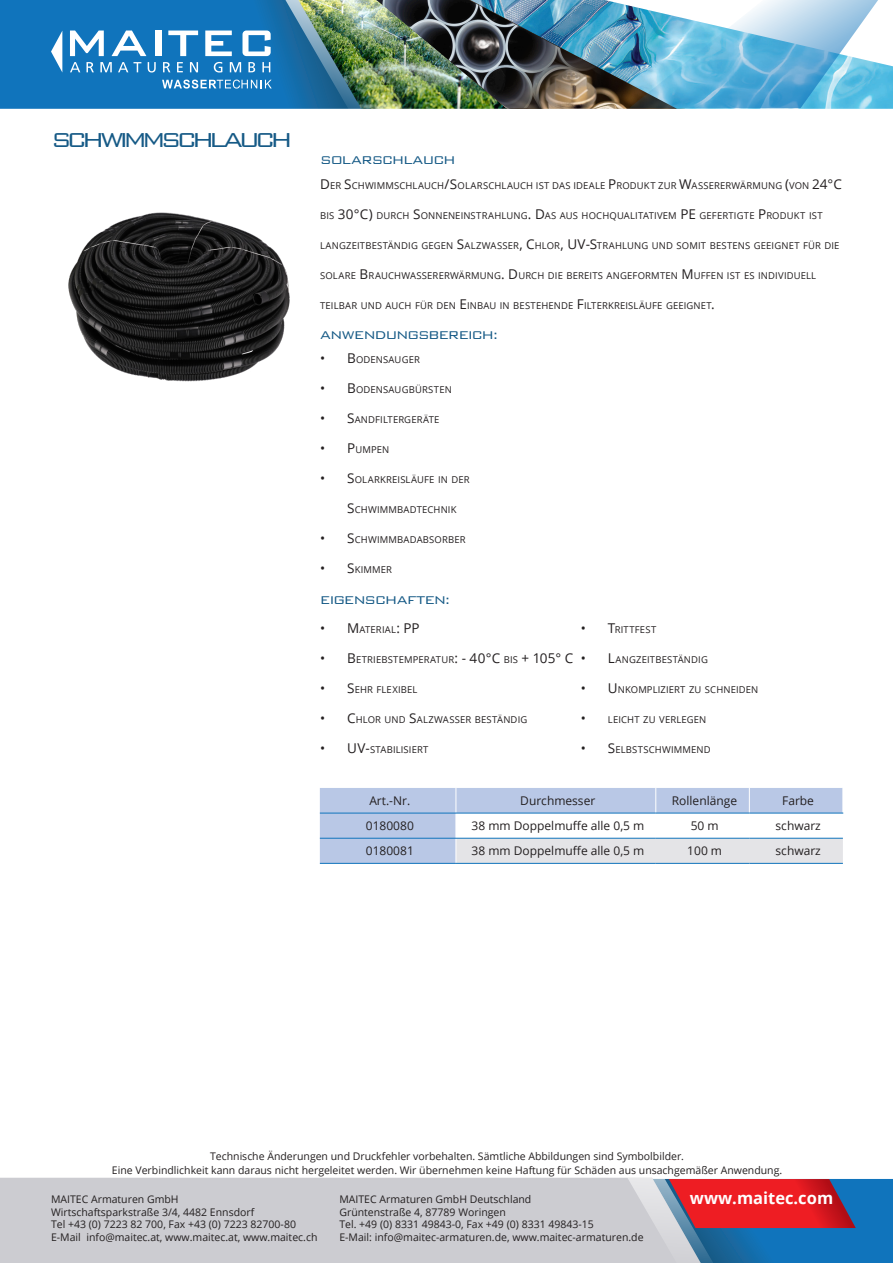
<style>
.page{position:relative;width:893px;height:1263px;background:#fff}
.page>*{position:absolute;margin:0;border:0;box-sizing:border-box;transform-origin:0 0}
.Maitec_Header_Big{font:300 27px "Bank Gothic BT";letter-spacing:-.195em;color:#165a86}
.t1{font:700 16.5px "Open Sans";color:#fff}
.Maitec_Header_Black{font:300 15px "Bank Gothic BT";letter-spacing:-.085em;color:#165a86}
.Maitec_Table_Font{font:12px "Open Sans";color:#231f20}
.t2{font:10.5px "Open Sans";color:#231f20}
.Maitec_Header_Black-2{font:9.45px "Open Sans";letter-spacing:.015em;color:#231f20}
.s1{font-size:13.5px}
</style>
<div class="page">
<img style="left:0;top:0;width:887px;height:109px">
<img style="left:361px;top:0;width:254px;height:109px">
<svg style="left:320px;top:788px;width:523px;height:75px"></svg>
<hr style="left:320px;top:813px;width:136px;height:1px;background:#1074bc">
<hr style="left:456px;top:813px;width:200px;height:1px;background:#1074bc">
<hr style="left:656px;top:813px;width:93px;height:1px;background:#1074bc">
<hr style="left:749px;top:813px;width:94px;height:1px;background:#1074bc">
<hr style="left:320px;top:838px;width:136px;height:1px;background:#1074bc">
<hr style="left:456px;top:838px;width:200px;height:1px;background:#1074bc">
<hr style="left:656px;top:838px;width:93px;height:1px;background:#1074bc">
<hr style="left:749px;top:838px;width:94px;height:1px;background:#1074bc">
<hr style="left:320px;top:863px;width:136px;height:1px;background:#1074bc">
<hr style="left:456px;top:863px;width:200px;height:1px;background:#1074bc">
<hr style="left:656px;top:863px;width:93px;height:1px;background:#1074bc">
<hr style="left:749px;top:863px;width:94px;height:1px;background:#1074bc">
<img style="left:68px;top:212px;width:222px;height:170px">
<div style="left:0;top:1178px;width:605px;height:85px;background:#ccccd1"></div>
<svg style="left:605px;top:1178px;width:288px;height:85px;background:#8c708e"></svg>
<p class="Maitec_Header_Big" style="left:51px;top:125px;width:243px">SCHWIMMSCHLAUCH</p>
<p class="Maitec_Header_Black" style="left:320px;top:152px;width:137px">SOLARSCHLAUCH</p>
<p class="Maitec_Header_Black-2" style="left:320px;top:179px;width:522px"><span class="s1">D</span>ER <span class="s1">S</span>CHWIMMSCHLAUCH<span class="s1">/S</span>OLARSCHLAUCH IST DAS IDEALE <span class="s1">P</span>RODUKT ZUR <span class="s1">W</span>ASSERERWÄRMUNG <span class="s1">(</span>VON <span class="s1">24°C</span></p>
<p class="Maitec_Header_Black-2" style="left:320px;top:209px;width:504px">BIS <span class="s1">30°C)</span> DURCH <span class="s1">S</span>ONNENEINSTRAHLUNG<span class="s1">. D</span>AS AUS HOCHQUALITATIVEM <span class="s1">PE</span> GEFERTIGTE <span class="s1">P</span>RODUKT IST</p>
<p class="Maitec_Header_Black-2" style="left:320px;top:239px;width:521px">LANGZEITBESTÄNDIG GEGEN <span class="s1">S</span>ALZWASSER<span class="s1">, C</span>HLOR<span class="s1">, UV-S</span>TRAHLUNG UND SOMIT BESTENS GEEIGNET FÜR DIE</p>
<p class="Maitec_Header_Black-2" style="left:320px;top:269px;width:498px">SOLARE <span class="s1">B</span> RAUCHWASSERERWÄRMUNG<span class="s1">. D</span>URCH DIE BEREITS ANGEFORMTEN <span class="s1">M</span> UFFEN IST ES INDIVIDUELL</p>
<p class="Maitec_Header_Black-2" style="left:320px;top:299px;width:396px">TEILBAR UND AUCH FÜR DEN <span class="s1">E</span>INBAU IN BESTEHENDE <span class="s1">F</span>ILTERKREISLÄUFE GEEIGNET<span class="s1">.</span></p>
<p class="Maitec_Header_Black" style="left:320px;top:327px;width:180px">ANWENDUNGSBEREICH:</p>
<p class="Maitec_Header_Black-2" style="left:320px;top:353px;width:101px"><span class="s1">• B</span>ODENSAUGER</p>
<p class="Maitec_Header_Black-2" style="left:320px;top:383px;width:133px"><span class="s1">• B</span>ODENSAUGBÜRSTEN</p>
<p class="Maitec_Header_Black-2" style="left:320px;top:413px;width:121px"><span class="s1">• S</span>ANDFILTERGERÄTE</p>
<p class="Maitec_Header_Black-2" style="left:320px;top:443px;width:71px"><span class="s1">• P</span>UMPEN</p>
<p class="Maitec_Header_Black-2" style="left:320px;top:473px;width:151px"><span class="s1">• S</span>OLARKREISLÄUFE IN DER</p>
<p class="Maitec_Header_Black-2" style="left:347px;top:503px;width:111px"><span class="s1">S</span>CHWIMMBADTECHNIK</p>
<p class="Maitec_Header_Black-2" style="left:320px;top:533px;width:147px"><span class="s1">• S</span>CHWIMMBADABSORBER</p>
<p class="Maitec_Header_Black-2" style="left:320px;top:563px;width:73px"><span class="s1">• S</span>KIMMER</p>
<p class="Maitec_Header_Black" style="left:320px;top:591px;width:132px">EIGENSCHAFTEN:</p>
<p class="Maitec_Header_Black-2" style="left:320px;top:623px;width:101px"><span class="s1">• M</span>ATERIAL<span class="s1">: PP</span></p>
<p class="Maitec_Header_Black-2" style="left:320px;top:653px;width:253px"><span class="s1">• B</span> ETRIEBSTEMPERATUR<span class="s1">: - 40°C</span> BIS <span class="s1">+ 105° C</span></p>
<p class="Maitec_Header_Black-2" style="left:320px;top:683px;width:99px"><span class="s1">• S</span>EHR FLEXIBEL</p>
<p class="Maitec_Header_Black-2" style="left:320px;top:713px;width:209px"><span class="s1">• C</span>HLOR UND <span class="s1">S</span>ALZWASSER BESTÄNDIG</p>
<p class="Maitec_Header_Black-2" style="left:320px;top:743px;width:110px"><span class="s1">• UV-</span>STABILISIERT</p>
<p class="Maitec_Header_Black-2" style="left:581px;top:623px;width:77px"><span class="s1">• T</span>RITTFEST</p>
<p class="Maitec_Header_Black-2" style="left:581px;top:653px;width:128px"><span class="s1">• L</span>ANGZEITBESTÄNDIG</p>
<p class="Maitec_Header_Black-2" style="left:581px;top:683px;width:179px"><span class="s1">• U</span> NKOMPLIZIERT ZU SCHNEIDEN</p>
<p class="Maitec_Header_Black-2" style="left:581px;top:713px;width:127px"><span class="s1">•</span> LEICHT ZU VERLEGEN</p>
<p class="Maitec_Header_Black-2" style="left:581px;top:743px;width:130px"><span class="s1">• S</span>ELBSTSCHWIMMEND</p>
<p class="Maitec_Table_Font" style="left:369px;top:792px;width:42px">Art.-Nr.</p>
<p class="Maitec_Table_Font" style="left:520px;top:792px;width:77px">Durchmesser</p>
<p class="Maitec_Table_Font" style="left:672px;top:792px;width:67px">Rollenlänge</p>
<p class="Maitec_Table_Font" style="left:782px;top:792px;width:33px">Farbe</p>
<p class="Maitec_Table_Font" style="left:366px;top:817px;width:50px">0180080</p>
<p class="Maitec_Table_Font" style="left:472px;top:818px;width:174px">38 mm Doppelmuffe alle 0,5 m</p>
<p class="Maitec_Table_Font" style="left:691px;top:818px;width:30px">50 m</p>
<p class="Maitec_Table_Font" style="left:776px;top:818px;width:47px">schwarz</p>
<p class="Maitec_Table_Font" style="left:366px;top:843px;width:50px">0180081</p>
<p class="Maitec_Table_Font" style="left:472px;top:843px;width:174px">38 mm Doppelmuffe alle 0,5 m</p>
<p class="Maitec_Table_Font" style="left:687px;top:843px;width:36px">100 m</p>
<p class="Maitec_Table_Font" style="left:776px;top:843px;width:47px">schwarz</p>
<p class="t2" style="left:210px;top:1149px;width:476px">Technische Änderungen und Druckfehler vorbehalten. Sämtliche Abbildungen sind Symbolbilder.</p>
<p class="t2" style="left:112px;top:1163px;width:672px">Eine Verbindlichkeit kann daraus nicht hergeleitet werden. Wir übernehmen keine Haftung für Schäden aus unsachgemäßer Anwendung.</p>
<p class="t2" style="left:51px;top:1192px;width:129px">MAITEC Armaturen GmbH</p>
<p class="t2" style="left:51px;top:1204px;width:205px">Wirtschaftsparkstraße 3/4, 4482 Ennsdorf</p>
<p class="t2" style="left:51px;top:1217px;width:246px">Tel +43 (0) 7223 82 700, Fax +43 (0) 7223 82700-80</p>
<p class="t2" style="left:51px;top:1230px;width:268px">E-Mail info@maitec.at, www.maitec.at, www.maitec.ch</p>
<p class="t2" style="left:339px;top:1192px;width:193px">MAITEC Armaturen GmbH Deutschland</p>
<p class="t2" style="left:339px;top:1204px;width:168px">Grüntenstraße 4, 87789 Woringen</p>
<p class="t2" style="left:339px;top:1217px;width:256px">Tel. +49 (0) 8331 49843-0, Fax +49 (0) 8331 49843-15</p>
<p class="t2" style="left:339px;top:1230px;width:306px">E-Mail: info@maitec-armaturen.de, www.maitec-armaturen.de</p>
<p class="t1" style="left:690px;top:1187px;width:145px">www.maitec.com</p>
</div>
